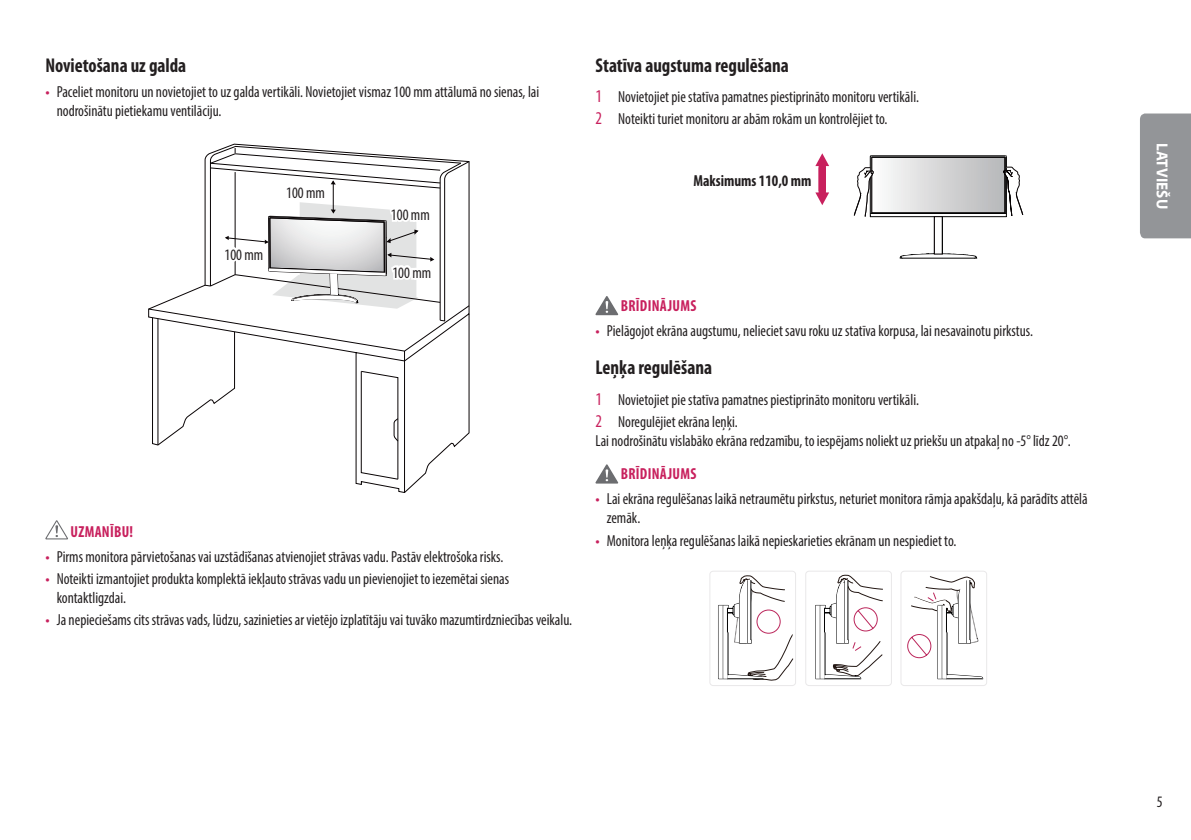
<style>
.page{position:relative;width:1191px;height:840px;background:#fff}
.page>*{position:absolute;margin:0;border:0;box-sizing:border-box;transform-origin:0 0}
.Title3{font:700 condensed 20px "Myriad Pro";color:#231f20;scale:.95 1}
.Body{font:condensed 16px/19.2px "Myriad Pro";color:#231f20;scale:.95 1}
.Warning{font:700 condensed 16px "Myriad Pro";letter-spacing:.02em;color:#c8205d;scale:.95 1}
.t1{font:700 condensed 16px "Myriad Pro";color:#231f20;scale:.95 1}
.t2{font:700 16px "Myriad Pro";color:#fff;scale:.95 1}
.s1{font-family:"LG Smart";font-stretch:normal;color:#c8205d}
.s2{font-size:18px;color:#c8205d}
</style>
<div class="page">
<div style="left:1140px;top:113px;width:51px;height:125px;background:#939598"></div>
<svg style="left:148px;top:144px;width:321px;height:348px"></svg>
<svg style="left:158px;top:445px;width:247px;height:47px"></svg>
<svg style="left:152px;top:146px;width:309px;height:299px"></svg>
<svg style="left:45px;top:520px;width:23px;height:19px"></svg>
<svg style="left:815px;top:153px;width:14px;height:52px"></svg>
<hr style="left:900px;top:258px;width:74px;height:1px;background:#030303">
<svg style="left:854px;top:155px;width:169px;height:103px"></svg>
<svg style="left:595px;top:296px;width:23px;height:19px"></svg>
<svg style="left:595px;top:464px;width:23px;height:19px"></svg>
<svg style="left:709px;top:571px;width:278px;height:115px"></svg>
<hr style="left:969px;top:579px;width:1px;height:60px;background:#030303">
<p class="Title3" style="left:45px;top:53px;width:150px">Novietošana uz galda</p>
<p class="Body" style="left:57px;top:81px;width:509px;text-indent:-11px"><span class="s1">•</span> Paceliet monitoru un novietojiet to uz galda vertikāli. Novietojiet vismaz 100 mm attālumā no sienas, lai nodrošinātu pietiekamu ventilāciju.</p>
<p class="Body" style="left:225px;top:244px;width:42px">100 mm</p>
<p class="Body" style="left:286px;top:183px;width:42px">100 mm</p>
<p class="Body" style="left:391px;top:204px;width:42px">100 mm</p>
<p class="Body" style="left:392px;top:262px;width:42px">100 mm</p>
<p class="Warning" style="left:71px;top:521px;width:67px">UZMANĪBU!</p>
<p class="Body" style="left:45px;top:546px;width:483px"><span class="s1">•</span> Pirms monitora pārvietošanas vai uzstādīšanas atvienojiet strāvas vadu. Pastāv elektrošoka risks.</p>
<p class="Body" style="left:57px;top:568px;width:478px;text-indent:-11px"><span class="s1">•</span> Noteikti izmantojiet produkta komplektā iekļauto strāvas vadu un pievienojiet to iezemētai sienas kontaktligzdai.</p>
<p class="Body" style="left:45px;top:609px;width:556px"><span class="s1">•</span> Ja nepieciešams cits strāvas vads, lūdzu, sazinieties ar vietējo izplatītāju vai tuvāko mazumtirdzniecības veikalu.</p>
<p class="Title3" style="left:595px;top:53px;width:205px">Statīva augstuma regulēšana</p>
<p class="Body" style="left:595px;top:87px;width:342px"><span class="s2">1</span> Novietojiet pie statīva pamatnes piestiprināto monitoru vertikāli.</p>
<p class="Body" style="left:595px;top:109px;width:309px"><span class="s2">2</span> Noteikti turiet monitoru ar abām rokām un kontrolējiet to.</p>
<p class="t1" style="left:693px;top:171px;width:126px">Maksimums 110,0 mm</p>
<p class="Warning" style="left:621px;top:295px;width:81px">BRĪDINĀJUMS</p>
<p class="Body" style="left:595px;top:320px;width:462px"><span class="s1">•</span> Pielāgojot ekrāna augstumu, nelieciet savu roku uz statīva korpusa, lai nesavainotu pirkstus.</p>
<p class="Title3" style="left:595px;top:354px;width:124px">Leņķa regulēšana</p>
<p class="Body" style="left:595px;top:389px;width:342px"><span class="s2">1</span> Novietojiet pie statīva pamatnes piestiprināto monitoru vertikāli.</p>
<p class="Body" style="left:595px;top:411px;width:151px"><span class="s2">2</span> Noregulējiet ekrāna leņķi.</p>
<p class="Body" style="left:595px;top:430px;width:502px">Lai nodrošinātu vislabāko ekrāna redzamību, to iespējams noliekt uz priekšu un atpakaļ no -5° līdz 20°.</p>
<p class="Warning" style="left:621px;top:463px;width:81px">BRĪDINĀJUMS</p>
<p class="Body" style="left:607px;top:489px;width:507px;text-indent:-11px"><span class="s1">•</span> Lai ekrāna regulēšanas laikā netraumētu pirkstus, neturiet monitora rāmja apakšdaļu, kā parādīts attēlā zemāk.</p>
<p class="Body" style="left:595px;top:530px;width:381px"><span class="s1">•</span> Monitora leņķa regulēšanas laikā nepieskarieties ekrānam un nespiediet to.</p>
<p class="t2" style="left:1172px;top:143px;width:71px;rotate:90deg">LATVIEŠU</p>
<p class="Body" style="left:1156px;top:791px;width:8px">5</p>
</div>
